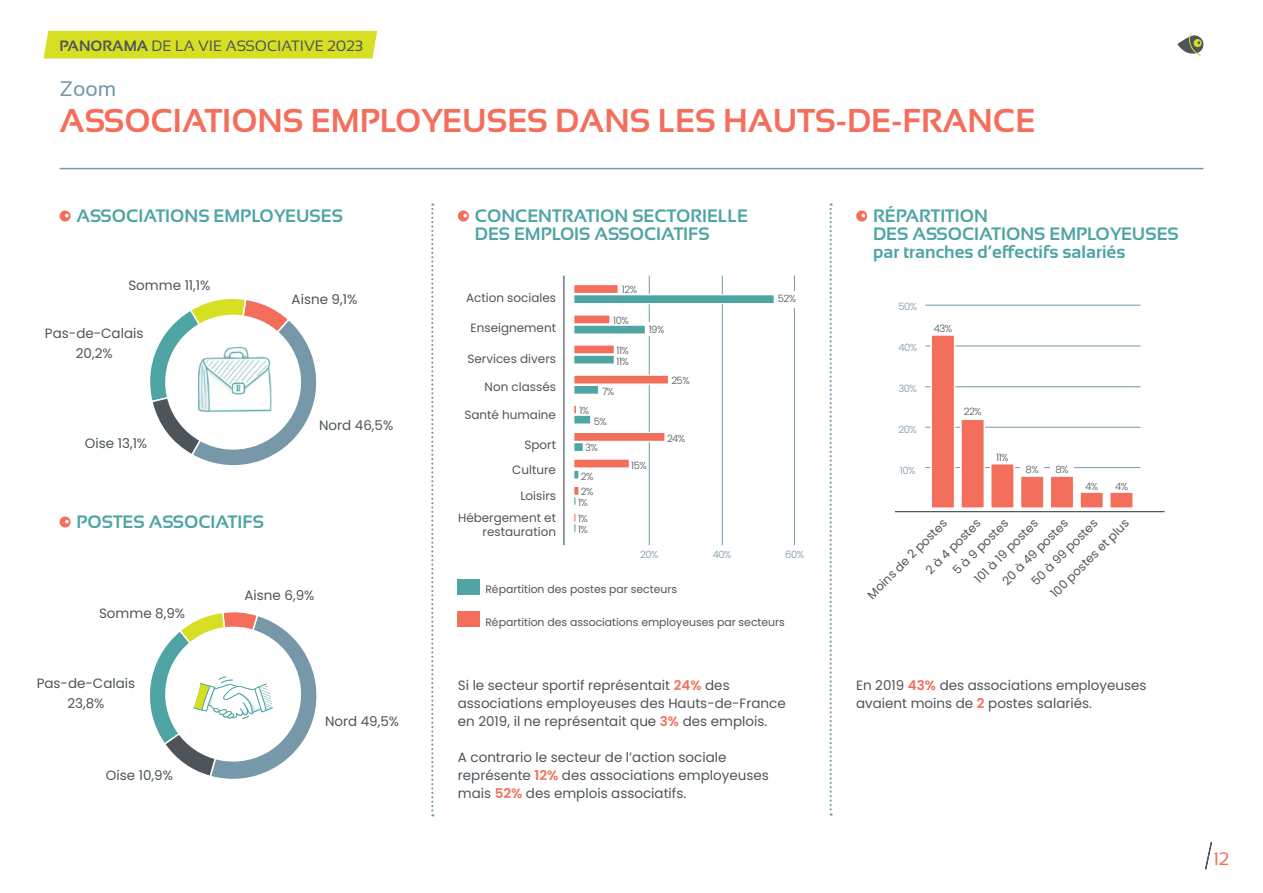
<style>
.page{position:relative;width:1263px;height:893px;background:#fff}
.page>*{position:absolute;margin:0;border:0;box-sizing:border-box;transform-origin:0 0}
.t1{font:700 33px "Sansation";color:#f36e5b}
.t2{font:21px "Sansation";color:#7698a9}
.t3{font:700 18px/18px "Sansation";color:#4fa4a4}
.t4{font:18px "Sansation";color:#f36e5b}
.t5{font:15px "Sansation";color:#4d555b}
.t6{font:13.5px/18px "Poppins";color:#4d555b}
.t7{font:12px/14.4px "Poppins";color:#4d555b;text-align:right}
.t8{font:10.8px "Poppins";color:#4d555b}
.t9{font:300 10.05px/15.8px "Poppins";letter-spacing:-.05em;color:#4d555b}
.t10{font:300 10.05px "Poppins";letter-spacing:-.05em;color:#7698a9}
.s1{font-weight:700}
.s2{font-weight:600;color:#f36e5b}
</style>
<div class="page">
<svg style="left:1205px;top:842px;width:7px;height:28px"></svg>
<svg style="left:1177px;top:33px;width:27px;height:23px"></svg>
<hr style="left:60px;top:168px;width:1143px;height:1px;background:#7698a9">
<svg style="left:150px;top:299px;width:167px;height:166px"></svg>
<div style="left:165px;top:315px;width:136px;height:135px;background:#fff;border-radius:50%"></div>
<hr style="left:649px;top:276px;width:1px;height:269px;background:#7698a9">
<hr style="left:722px;top:276px;width:1px;height:269px;background:#7698a9">
<hr style="left:794px;top:276px;width:1px;height:269px;background:#7698a9">
<hr style="left:563px;top:276px;width:1px;height:269px;background:#4d555b">
<div style="left:573px;top:344px;width:42px;height:11px;background:#f36e5b;border:1px solid #fff"></div>
<div style="left:573px;top:355px;width:42px;height:10px;background:#4fa4a4;border:1px solid #fff"></div>
<div style="left:573px;top:284px;width:46px;height:10px;background:#f36e5b;border:1px solid #fff"></div>
<div style="left:573px;top:294px;width:202px;height:10px;background:#4fa4a4;border:1px solid #fff"></div>
<div style="left:573px;top:314px;width:38px;height:11px;background:#f36e5b;border:1px solid #fff"></div>
<div style="left:573px;top:325px;width:73px;height:10px;background:#4fa4a4;border:1px solid #fff"></div>
<div style="left:775px;top:292px;width:24px;height:16px;background:#fff"></div>
<div style="left:573px;top:458px;width:57px;height:11px;background:#f36e5b;border:1px solid #fff"></div>
<div style="left:573px;top:470px;width:7px;height:10px;background:#4fa4a4;border:1px solid #fff"></div>
<div style="left:573px;top:432px;width:93px;height:10px;background:#f36e5b;border:1px solid #fff"></div>
<div style="left:573px;top:442px;width:11px;height:10px;background:#4fa4a4;border:1px solid #fff"></div>
<div style="left:573px;top:375px;width:96px;height:10px;background:#f36e5b;border:1px solid #fff"></div>
<div style="left:573px;top:385px;width:26px;height:10px;background:#4fa4a4;border:1px solid #fff"></div>
<div style="left:647px;top:323px;width:20px;height:13px;background:#fff"></div>
<svg style="left:574px;top:514px;width:2px;height:8px"></svg>
<svg style="left:574px;top:524px;width:2px;height:8px"></svg>
<div style="left:573px;top:486px;width:7px;height:10px;background:#f36e5b;border:1px solid #fff"></div>
<svg style="left:574px;top:497px;width:2px;height:8px"></svg>
<svg style="left:574px;top:405px;width:2px;height:9px"></svg>
<div style="left:573px;top:415px;width:18px;height:10px;background:#4fa4a4;border:1px solid #fff"></div>
<div style="left:458px;top:579px;width:22px;height:16px;background:#4fa4a4"></div>
<div style="left:458px;top:611px;width:22px;height:15px;background:#f36e5b"></div>
<svg style="left:431px;top:204px;width:2px;height:612px"></svg>
<svg style="left:829px;top:204px;width:3px;height:612px"></svg>
<hr style="left:925px;top:305px;width:215px;height:1px;background:#7698a9">
<hr style="left:925px;top:346px;width:215px;height:1px;background:#7698a9">
<hr style="left:925px;top:387px;width:215px;height:1px;background:#7698a9">
<hr style="left:925px;top:427px;width:215px;height:1px;background:#7698a9">
<hr style="left:925px;top:467px;width:215px;height:1px;background:#7698a9">
<div style="left:930px;top:334px;width:25px;height:175px;background:#f36e5b;border:2px solid #fff"></div>
<div style="left:960px;top:419px;width:25px;height:90px;background:#f36e5b;border:2px solid #fff"></div>
<div style="left:990px;top:463px;width:25px;height:46px;background:#f36e5b;border:2px solid #fff"></div>
<div style="left:1020px;top:475px;width:25px;height:34px;background:#f36e5b;border:2px solid #fff"></div>
<div style="left:1049px;top:475px;width:25px;height:34px;background:#f36e5b;border:2px solid #fff"></div>
<div style="left:1079px;top:491px;width:25px;height:18px;background:#f36e5b;border:2px solid #fff"></div>
<div style="left:1109px;top:491px;width:25px;height:18px;background:#f36e5b;border:2px solid #fff"></div>
<hr style="left:895px;top:511px;width:269px;height:1px;background:#4d555b">
<div style="left:1020px;top:462px;width:24px;height:11px;background:#fff"></div>
<div style="left:1050px;top:462px;width:24px;height:11px;background:#fff"></div>
<img style="left:198px;top:346px;width:74px;height:66px">
<svg style="left:150px;top:612px;width:167px;height:167px"></svg>
<svg style="left:59px;top:210px;width:12px;height:12px"></svg>
<svg style="left:59px;top:516px;width:12px;height:12px"></svg>
<svg style="left:457px;top:210px;width:12px;height:12px"></svg>
<svg style="left:856px;top:210px;width:12px;height:12px"></svg>
<div style="left:44px;top:31px;width:333px;height:27px;background:#d7df23"></div>
<p class="t5" style="left:60px;top:37px;width:305px"><span class="s1">PANORAMA</span> DE LA VIE ASSOCIATIVE 2023</p>
<h2 class="t2" style="left:60px;top:77px;width:58px">Zoom</h2>
<h1 class="t1" style="left:60px;top:102px;width:977px">ASSOCIATIONS EMPLOYEUSES DANS LES HAUTS-DE-FRANCE</h1>
<h3 class="t3" style="left:77px;top:206px;width:268px">ASSOCIATIONS EMPLOYEUSES</h3>
<p class="t6" style="left:128px;top:276px;width:84px">Somme 11,1%</p>
<p class="t6" style="left:45px;top:323px;width:100px;line-height:20px;text-align:center">Pas-de-Calais<br>20,2%</p>
<p class="t6" style="left:85px;top:434px;width:64px">Oise 13,1%</p>
<h3 class="t3" style="left:77px;top:512px;width:189px">POSTES ASSOCIATIFS</h3>
<p class="t6" style="left:292px;top:290px;width:67px">Aisne 9,1%</p>
<p class="t6" style="left:319px;top:416px;width:76px">Nord 46,5%</p>
<p class="t6" style="left:99px;top:604px;width:88px">Somme 8,9%</p>
<p class="t6" style="left:37px;top:673px;width:100px;line-height:20px;text-align:center">Pas-de-Calais<br>23,8%</p>
<p class="t6" style="left:106px;top:766px;width:69px">Oise 10,9%</p>
<p class="t6" style="left:244px;top:586px;width:71px">Aisne 6,9%</p>
<p class="t6" style="left:325px;top:712px;width:76px">Nord 49,5%</p>
<h3 class="t3" style="left:475px;top:206px;width:275px">CONCENTRATION SECTORIELLE<br>DES EMPLOIS ASSOCIATIFS</h3>
<h3 class="t3" style="left:873px;top:206px;width:307px">RÉPARTITION<br>DES ASSOCIATIONS EMPLOYEUSES par tranches d’effectifs salariés</h3>
<p class="t7" style="left:466px;top:291px;width:92px">Action sociales</p>
<p class="t9" style="left:622px;top:282px;width:17px">12%</p>
<p class="t9" style="left:778px;top:291px;width:20px">52%</p>
<p class="t7" style="left:471px;top:321px;width:87px">Enseignement</p>
<p class="t9" style="left:613px;top:312px;width:17px">10%</p>
<p class="t9" style="left:649px;top:322px;width:17px">19%</p>
<p class="t7" style="left:467px;top:352px;width:90px">Services divers</p>
<p class="t9" style="left:617px;top:342px;width:14px">11%</p>
<p class="t9" style="left:617px;top:354px;width:14px">11%</p>
<p class="t7" style="left:485px;top:380px;width:73px">Non classés</p>
<p class="t9" style="left:602px;top:384px;width:14px">7%</p>
<p class="t9" style="left:671px;top:373px;width:20px">25%</p>
<p class="t7" style="left:464px;top:408px;width:93px">Santé humaine</p>
<p class="t9" style="left:579px;top:403px;width:11px">1%</p>
<p class="t9" style="left:594px;top:413px;width:15px">5%</p>
<p class="t7" style="left:524px;top:437px;width:33px">Sport</p>
<p class="t9" style="left:585px;top:440px;width:14px">3%</p>
<p class="t9" style="left:667px;top:430px;width:20px">24%</p>
<p class="t7" style="left:512px;top:463px;width:45px">Culture</p>
<p class="t7" style="left:520px;top:489px;width:37px">Loisirs</p>
<p class="t7" style="left:458px;top:510px;width:99px">Hébergement et restauration</p>
<p class="t9" style="left:581px;top:468px;width:14px">2%<br>2%</p>
<p class="t9" style="left:578px;top:495px;width:11px">1%<br>1%</p>
<p class="t9" style="left:578px;top:522px;width:11px">1%</p>
<p class="t9" style="left:631px;top:457px;width:17px">15%</p>
<p class="t10" style="left:640px;top:549px;width:20px">20%</p>
<p class="t10" style="left:713px;top:549px;width:20px">40%</p>
<p class="t10" style="left:785px;top:549px;width:20px">60%</p>
<p class="t8" style="left:485px;top:583px;width:193px">Répartition des postes par secteurs</p>
<p class="t8" style="left:485px;top:616px;width:301px">Répartition des associations employeuses par secteurs</p>
<p class="t6" style="left:458px;top:676px;width:329px">Si le secteur sportif représentait <span class="s2">24%</span> des associations employeuses des Hauts-de-France en 2019, il ne représentait que <span class="s2">3%</span> des emplois.</p>
<p class="t6" style="left:458px;top:748px;width:312px">A contrario le secteur de l’action sociale représente <span class="s2">12%</span> des associations employeuses mais <span class="s2">52%</span> des emplois associatifs.</p>
<p class="t10" style="left:898px;top:301px;width:20px">50%</p>
<p class="t10" style="left:898px;top:342px;width:20px">40%</p>
<p class="t10" style="left:898px;top:383px;width:20px">30%</p>
<p class="t10" style="left:898px;top:423px;width:20px">20%</p>
<p class="t10" style="left:900px;top:464px;width:17px">10%</p>
<p class="t9" style="left:934px;top:321px;width:20px">43%</p>
<p class="t9" style="left:964px;top:404px;width:19px">22%</p>
<p class="t9" style="left:996px;top:450px;width:14px">11%</p>
<p class="t9" style="left:1026px;top:461px;width:15px">8%</p>
<p class="t9" style="left:1055px;top:461px;width:15px">8%</p>
<p class="t9" style="left:1085px;top:478px;width:15px">4%</p>
<p class="t9" style="left:1115px;top:478px;width:15px">4%</p>
<p class="t7" style="left:950px;top:567px;width:74px;rotate:-45deg">5 à 9 postes</p>
<p class="t7" style="left:999px;top:578px;width:89px;rotate:-45deg">20 à 49 postes</p>
<p class="t7" style="left:1028px;top:578px;width:89px;rotate:-45deg">50 à 99 postes</p>
<p class="t7" style="left:1047px;top:590px;width:107px;rotate:-45deg">100 postes et plus</p>
<p class="t7" style="left:902px;top:547px;width:74px;line-height:23.9px;text-align:left;text-indent:-59px;rotate:-45deg">Moins de 2 postes<br>2 à 4 postes</p>
<p class="t7" style="left:971px;top:576px;width:86px;rotate:-45deg">101 à 19 postes</p>
<p class="t6" style="left:856px;top:676px;width:292px">En 2019 <span class="s2">43%</span> des associations employeuses avaient moins de <span class="s2">2</span> postes salariés.</p>
<h3 class="t4" style="left:1213px;top:848px;width:17px">12</h3>
</div>
